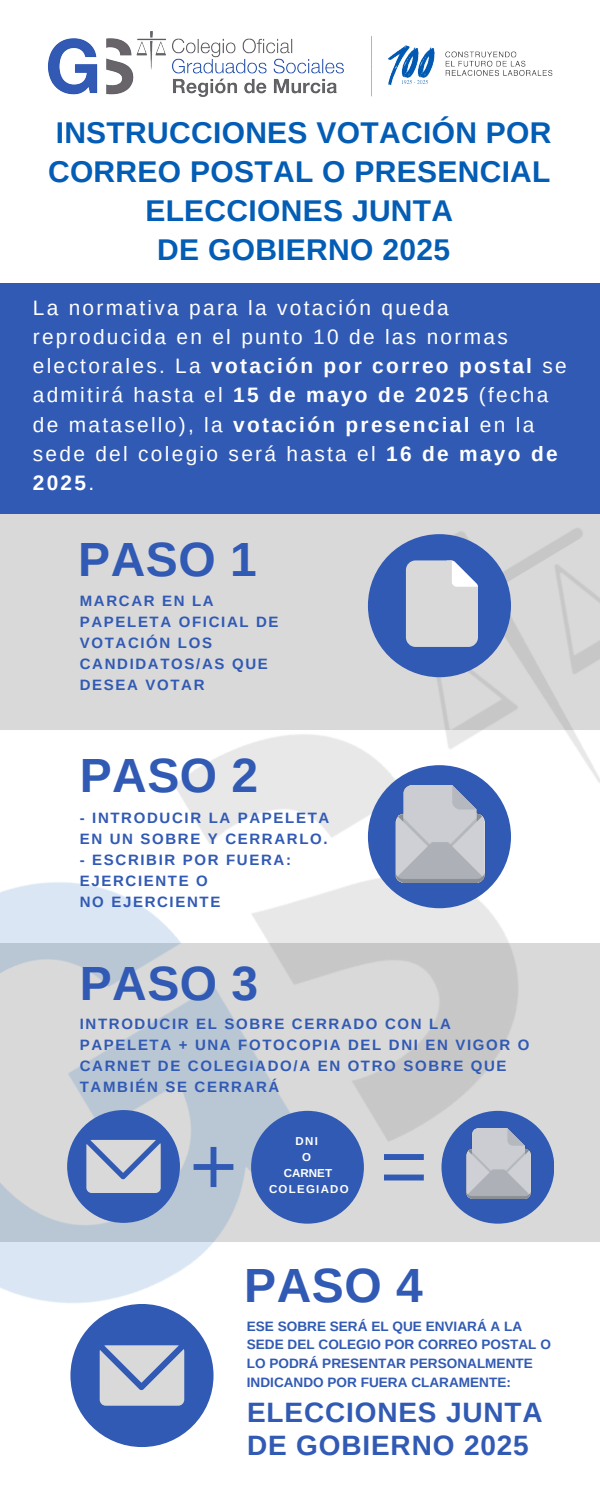
<style>
.page{position:relative;width:600px;height:1500px;background:#fff}
.page>*{position:absolute;margin:0;border:0;box-sizing:border-box;transform-origin:0 0}
.t1{font:82px "Arimo";color:#315ab4}
.t2{font:700 48px "Arimo";letter-spacing:.01em;color:#315ab4}
.t3{font:700 30px/39px "Arimo";letter-spacing:.01em;color:#045db5;text-align:center}
.t4{font:700 28px/33px "Arimo";letter-spacing:.03em;color:#315ab4}
.t5{font:20.9px/29.2px "Arimo";letter-spacing:.11em;color:#fff}
.t6{font:700 15px/21px "Arimo";letter-spacing:.11em;color:#315ab4}
.t7{font:700 13.6px/18.8px "Arimo";color:#315ab4}
.t8{font:700 11.6px "Arimo";color:#fff}
.t9{font:700 11.5px "Arimo";letter-spacing:.11em;color:#fff}
.s1{font-weight:700}
</style>
<div class="page">
<div style="left:0;top:283px;width:600px;height:231px;background:#315ab4"></div>
<img style="left:0;top:514px;width:600px;height:915px">
<div style="left:368px;top:534px;width:143px;height:143px;background:#315ab4;border-radius:50%"></div>
<div style="left:368px;top:765px;width:143px;height:143px;background:#315ab4;border-radius:50%"></div>
<div style="left:70px;top:1304px;width:144px;height:143px;background:#315ab4;border-radius:50%"></div>
<svg style="left:100px;top:1345px;width:84px;height:61px;background:#c0c6d3"></svg>
<svg style="left:406px;top:560px;width:72px;height:87px;background:#d0d3d8"></svg>
<img style="left:395px;top:785px;width:90px;height:97px">
<img style="left:48px;top:31px;width:505px;height:66px">
<div style="left:251px;top:1111px;width:113px;height:112px;background:#315ab4;border-radius:50%"></div>
<div style="left:67px;top:1110px;width:113px;height:113px;background:#315ab4;border-radius:50%"></div>
<svg style="left:86px;top:1140px;width:75px;height:53px;background:#c0c6d3"></svg>
<div style="left:441px;top:1111px;width:113px;height:112px;background:#315ab4;border-radius:50%"></div>
<img style="left:466px;top:1129px;width:66px;height:69px">
<h2 class="t3" style="left:48px;top:113px;width:505px">INSTRUCCIONES VOTACIÓN POR<br>CORREO POSTAL O PRESENCIAL<br>ELECCIONES JUNTA<br>DE GOBIERNO 2025</h2>
<h4 class="t5" style="left:33px;top:293px;width:536px">La normativa para la votación queda reproducida en el punto 10 de las normas electorales. La <span class="s1">votación por correo postal</span> se admitirá hasta el <span class="s1">15 de mayo de 2025</span> (fecha de matasello), la <span class="s1">votación presencial</span> en la sede del colegio será hasta el <span class="s1">16 de mayo de 2025</span>.</h4>
<h3 class="t2" style="left:78px;top:533px;width:180px">PASO 1</h3>
<p class="t6" style="left:80px;top:590px;width:200px">MARCAR EN LA<br>PAPELETA OFICIAL DE<br>VOTACIÓN LOS<br>CANDIDATOS/AS QUE<br>DESEA VOTAR</p>
<p class="t2" style="left:80px;top:749px;width:180px">PASO 2</p>
<p class="t6" style="left:80px;top:808px;width:251px">- INTRODUCIR LA PAPELETA<br>EN UN SOBRE Y CERRARLO.</p>
<p class="t6" style="left:80px;top:850px;width:213px">- ESCRIBIR POR FUERA:<br>EJERCIENTE O<br>NO EJERCIENTE</p>
<h4 class="t2" style="left:80px;top:956px;width:180px">PASO 3</h4>
<h1 class="t6" style="left:80px;top:1013px;width:451px">INTRODUCIR EL SOBRE CERRADO CON LA PAPELETA + UNA FOTOCOPIA DEL DNI EN VIGOR O CARNET DE COLEGIADO/A EN OTRO SOBRE QUE TAMBIÉN SE CERRARÁ</h1>
<p class="t1" style="left:190px;top:1120px;width:49px">+</p>
<p class="t9" style="left:296px;top:1135px;width:24px">DNI</p>
<p class="t9" style="left:302px;top:1150px;width:10px">O</p>
<h1 class="t8" style="left:284px;top:1166px;width:50px">CARNET</h1>
<h4 class="t9" style="left:269px;top:1183px;width:81px">COLEGIADO</h4>
<p class="t1" style="left:380px;top:1120px;width:49px">=</p>
<p class="t2" style="left:244px;top:1259px;width:180px">PASO 4</p>
<p class="t7" style="left:247px;top:1316px;width:306px">ESE SOBRE SERÁ EL QUE ENVIARÁ A LA SEDE DEL COLEGIO POR CORREO POSTAL O LO PODRÁ PRESENTAR PERSONALMENTE INDICANDO POR FUERA CLARAMENTE:</p>
<h1 class="t4" style="left:247px;top:1396px;width:297px">ELECCIONES JUNTA<br>DE GOBIERNO 2025</h1>
</div>
